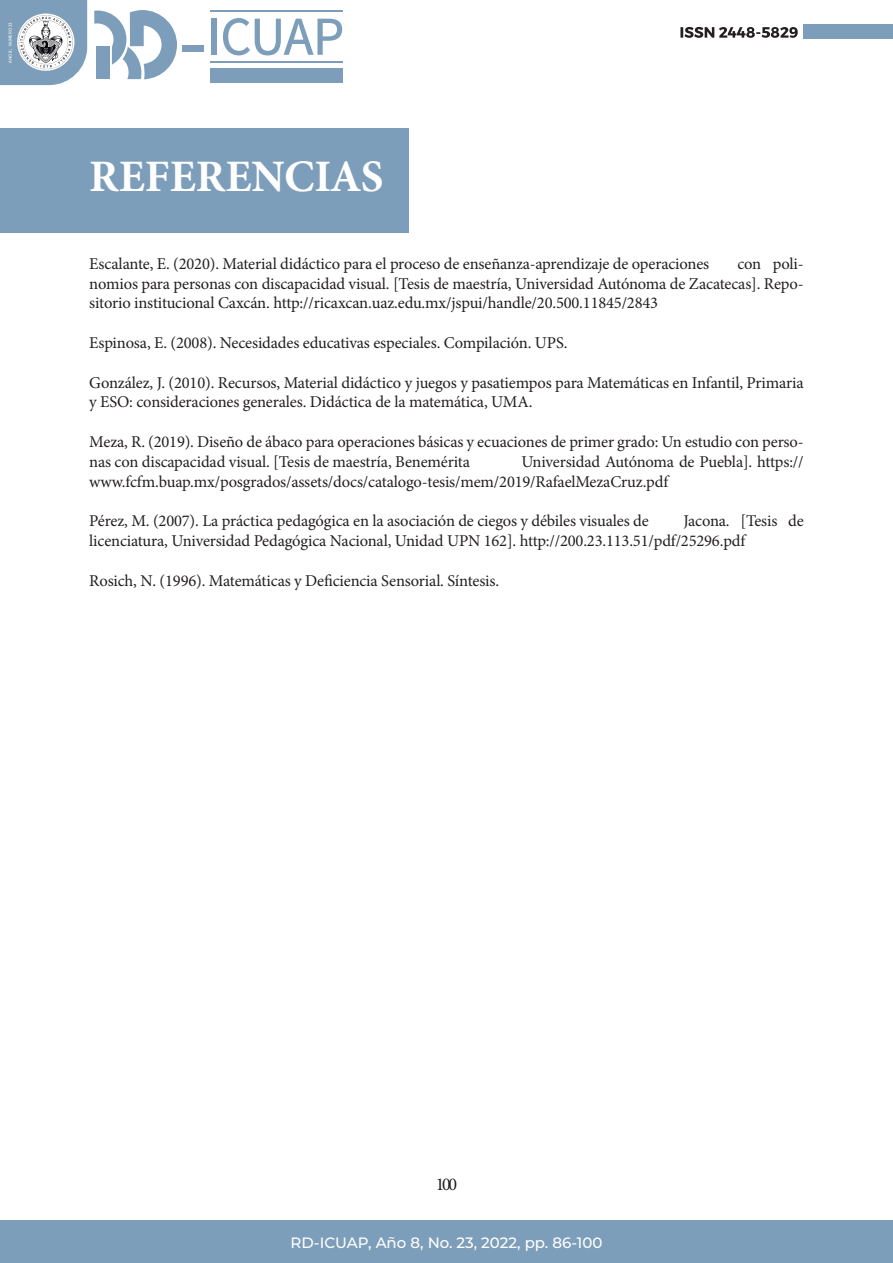
<style>
.page{position:relative;width:893px;height:1263px;background:#fff}
.page>*{position:absolute;margin:0;border:0;box-sizing:border-box;transform-origin:0 0}
.TÍTULO_DE_ARTÍCULO{font:700 45px "Minion Pro";color:#fff}
.t1{font:18px "Minion Pro";color:#231f20}
.TÍTULO_DE_ARTÍCULO-2{font:16.5px/19.8px "Minion Pro";letter-spacing:-.01em;color:#231f20}
.t2{font:500 15px "Montserrat";color:#fff}
.t3{font:4.5px "BUAP802";color:#fff}
</style>
<div class="page">
<div style="left:804px;top:25px;width:89px;height:14px;background:#7d9eba"></div>
<svg style="left:680px;top:27px;width:118px;height:11px"></svg>
<div style="left:0;top:1220px;width:893px;height:43px;background:#7d9eba"></div>
<svg style="left:94px;top:10px;width:83px;height:69px"></svg>
<div style="left:96px;top:46px;width:14px;height:33px;background:#7d9eba"></div>
<svg style="left:0;top:0;width:87px;height:85px"></svg>
<div style="left:3px;top:9px;width:11px;height:67px;background:#7d9eba"></div>
<div style="left:182px;top:45px;width:21px;height:7px;background:#7d9eba"></div>
<div style="left:210px;top:68px;width:133px;height:14px;background:#7d9eba"></div>
<svg style="left:203px;top:18px;width:139px;height:37px"></svg>
<hr style="left:210px;top:10px;width:133px;height:2px;background:#7d9eba">
<hr style="left:210px;top:61px;width:133px;height:2px;background:#7d9eba">
<div style="left:0;top:128px;width:408px;height:104px;background:#7d9eba"></div>
<p class="t3" style="left:8px;top:63px;width:42px;rotate:-90deg">AÑO 8, NÚMERO 23</p>
<p class="TÍTULO_DE_ARTÍCULO" style="left:89px;top:144px;width:296px">REFERENCIAS</p>
<p class="TÍTULO_DE_ARTÍCULO-2" style="left:89px;top:254px;width:716px;text-align:justify;text-indent:648px">con poli&shy;nomios para personas con discapacidad visual. [Tesis de maestría, Universidad Autónoma de Zacatecas]. Repo&shy;sitorio institucional Caxcán. http://ricaxcan.uaz.edu.mx/jspui/handle/20.500.11845/2843</p>
<p class="TÍTULO_DE_ARTÍCULO-2" style="left:89px;top:333px;width:480px">Espinosa, E. (2008). Necesidades educativas especiales. Compilación. UPS.</p>
<p class="TÍTULO_DE_ARTÍCULO-2" style="left:89px;top:373px;width:716px">González, J. (2010). Recursos, Material didáctico y juegos y pasatiempos para Matemáticas en Infantil, Primaria y ESO: consideraciones generales. Didáctica de la matemática, UMA.</p>
<p class="TÍTULO_DE_ARTÍCULO-2" style="left:89px;top:432px;width:716px">Meza, R. (2019). Diseño de ábaco para operaciones básicas y ecuaciones de primer grado: Un estudio con perso&shy;nas con discapacidad visual. [Tesis de maestría, Benemérita</p>
<p class="TÍTULO_DE_ARTÍCULO-2" style="left:89px;top:254px;width:621px">Escalante, E. (2020). Material didáctico para el proceso de enseñanza-aprendizaje de operaciones</p>
<p class="TÍTULO_DE_ARTÍCULO-2" style="left:89px;top:452px;width:716px;text-indent:432px">Universidad Autónoma de Puebla]. https:// www.fcfm.buap.mx/posgrados/assets/docs/catalogo-tesis/mem/2019/RafaelMezaCruz.pdf</p>
<p class="TÍTULO_DE_ARTÍCULO-2" style="left:89px;top:511px;width:561px">Pérez, M. (2007). La práctica pedagógica en la asociación de ciegos y débiles visuales de</p>
<p class="TÍTULO_DE_ARTÍCULO-2" style="left:89px;top:511px;width:716px;text-indent:594px">Jacona. [Tesis de licenciatura, Universidad Pedagógica Nacional, Unidad UPN 162]. http://200.23.113.51/pdf/25296.pdf</p>
<p class="TÍTULO_DE_ARTÍCULO-2" style="left:89px;top:571px;width:411px">Rosich, N. (1996). Matemáticas y Deficiencia Sensorial. Síntesis.</p>
<p class="t1" style="left:436px;top:1172px;width:23px">100</p>
<p class="t2" style="left:291px;top:1232px;width:313px">RD-ICUAP, Año 8, No. 23, 2022, pp. 86-100</p>
</div>
